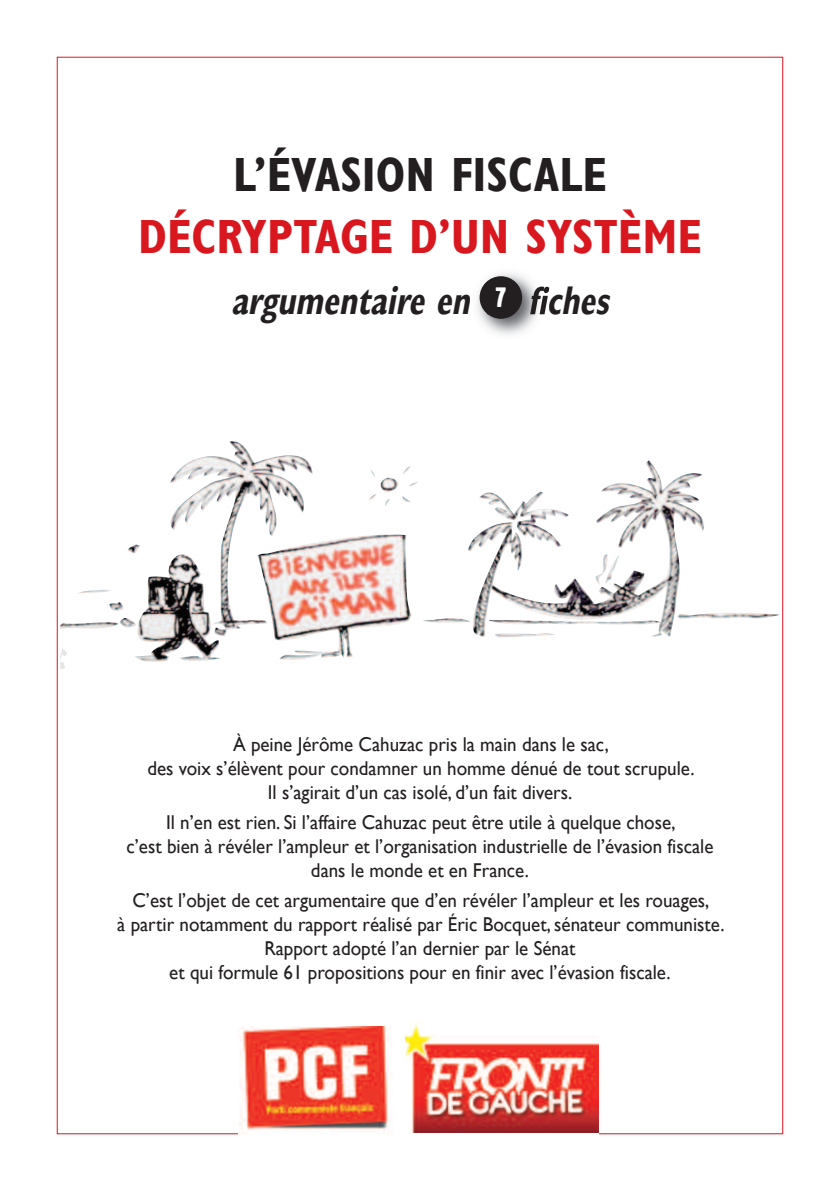
<style>
.page{position:relative;width:840px;height:1191px;background:#fff}
.page>*{position:absolute;margin:0;border:0;box-sizing:border-box;transform-origin:0 0}
.t1{font:700 condensed 48px "Gill Sans";color:#d8171f}
.t2{font:700 condensed 48px "Gill Sans";color:#231f20}
.t3{font:italic 700 condensed 40px "Gill Sans";color:#231f20;scale:.85 1}
.t4{font:900 28px "Garage Gothic";color:#fff}
.t5{font:20px/24px "Gill Sans";color:#231f20;text-align:center;scale:.95 1}
</style>
<div class="page">
<img style="left:477px;top:273px;width:71px;height:62px">
<div style="left:479px;top:276px;width:43px;height:43px;background:#231f20;border-radius:50%"></div>
<img style="left:405px;top:1024px;width:193px;height:108px">
<img style="left:238px;top:1026px;width:152px;height:108px">
<img style="left:159px;top:441px;width:550px;height:196px">
<h1 class="t2" style="left:233px;top:146px;width:375px">L’ÉVASION FISCALE</h1>
<h1 class="t1" style="left:138px;top:208px;width:565px">DÉCRYPTAGE D’UN SYSTÈME</h1>
<h2 class="t3" style="left:231px;top:277px;width:454px">argumentaire en 11 fiches</h2>
<h3 class="t4" style="left:495px;top:281px;width:13px">7</h3>
<p class="t5" style="left:147px;top:732px;width:577px">à peine Jérôme Cahuzac pris la main dans le sac,<br>des voix s’élèvent pour condamner un homme dénué de tout scrupule.<br>Il s’agirait d’un cas isolé, d’un fait divers.</p>
<p class="t5" style="left:126px;top:810px;width:619px">Il n’en est rien. Si l’affaire Cahuzac peut être utile à quelque chose,<br>c’est bien à révéler l’ampleur et l’organisation industrielle de l’évasion fiscale dans le monde et en France.</p>
<p class="t5" style="left:117px;top:887px;width:640px">C’est l’objet de cet argumentaire que d’en révéler l’ampleur et les rouages,<br>à partir notamment du rapport réalisé par Éric Bocquet, sénateur communiste.<br>Rapport adopté l’an dernier par le Sénat<br>et qui formule 61 propositions pour en finir avec l’évasion fiscale.</p>
</div>
